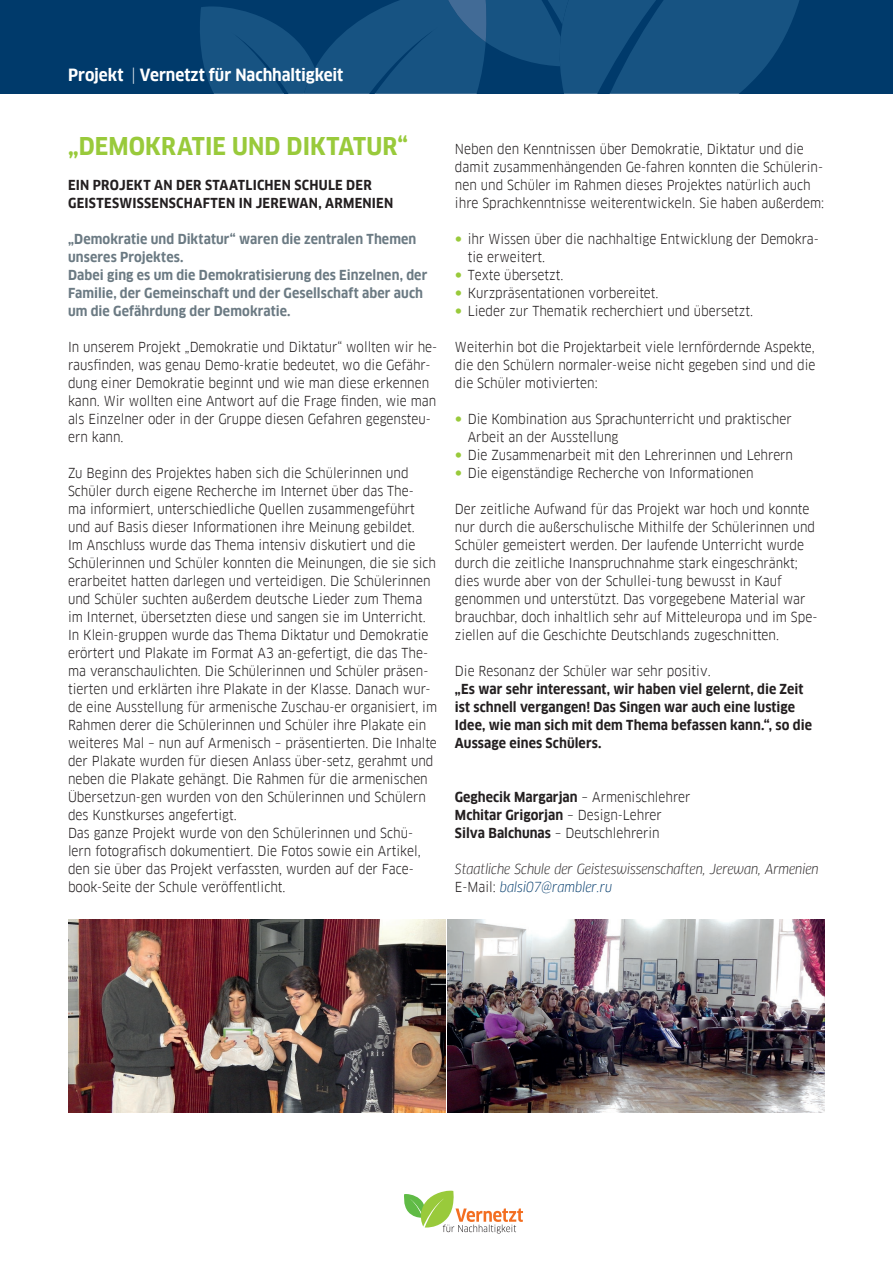
<style>
.page{position:relative;width:893px;height:1263px;background:#fff}
.page>*{position:absolute;margin:0;border:0;box-sizing:border-box;transform-origin:0 0}
.t1{font:700 24px "Goethe FF Clan";letter-spacing:.005em;color:#99ca3b}
.t2{font:700 16.5px "Goethe FF Clan";letter-spacing:-.005em;color:#fff}
.t3{font:13.5px/18px "Goethe FF Clan";color:#231f20}
.t4{font:700 13.5px/18px "Goethe FF Clan";letter-spacing:.005em;color:#231f20}
.t5{font:700 13.5px/18px "Goethe FF Clan";letter-spacing:.005em;color:#6b7a83}
.t6{font:italic 13.5px/18px "Goethe FF Clan";letter-spacing:-.01em;color:#231f20}
.s1{font-weight:400}
.s2{font-style:normal}
.s3{color:#003a6b}
</style>
<div class="page">
<div style="left:0;top:0;width:892px;height:94px;background:#003a6b"></div>
<svg style="left:200px;top:0;width:599px;height:94px"></svg>
<img style="left:448px;top:920px;width:377px;height:192px">
<img style="left:68px;top:920px;width:377px;height:192px">
<svg style="left:404px;top:1191px;width:119px;height:42px"></svg>
<p class="t2" style="left:68px;top:65px;width:277px">Projekt <span class="s1">|</span> Vernetzt für Nachhaltigkeit</p>
<h1 class="t1" style="left:68px;top:132px;width:342px">„DEMOKRATIE UND DIKTATUR“</h1>
<p class="t4" style="left:68px;top:176px;width:327px">EIN PROJEKT AN DER STAATLICHEN SCHULE DER<br>GEISTESWISSENSCHAFTEN IN JEREWAN, ARMENIEN</p>
<p class="t5" style="left:68px;top:230px;width:361px">„Demokratie und Diktatur“ waren die zentralen Themen unseres Projektes.<br>Dabei ging es um die Demokratisierung des Einzelnen, der Familie, der Gemeinschaft und der Gesellschaft aber auch um die Gefährdung der Demokratie.</p>
<p class="t3" style="left:68px;top:338px;width:371px">In unserem Projekt „Demokratie und Diktatur“ wollten wir he&shy;rausfinden, was genau Demo-kratie bedeutet, wo die Gefähr&shy;dung einer Demokratie beginnt und wie man diese erkennen kann. Wir wollten eine Antwort auf die Frage finden, wie man als Einzelner oder in der Gruppe diesen Gefahren gegensteu&shy;ern kann.</p>
<p class="t3" style="left:68px;top:464px;width:371px">Zu Beginn des Projektes haben sich die Schülerinnen und Schüler durch eigene Recherche im Internet über das The-<br>ma informiert, unterschiedliche Quellen zusammengeführt und auf Basis dieser Informationen ihre Meinung gebildet.<br>Im Anschluss wurde das Thema intensiv diskutiert und die Schülerinnen und Schüler konnten die Meinungen, die sie sich erarbeitet hatten darlegen und verteidigen. Die Schülerinnen und Schüler suchten außerdem deutsche Lieder zum Thema im Internet, übersetzten diese und sangen sie im Unterricht.<br>In Klein-gruppen wurde das Thema Diktatur und Demokratie erörtert und Plakate im Format A3 an-gefertigt, die das The&shy;ma veranschaulichten. Die Schülerinnen und Schüler präsen&shy;tierten und erklärten ihre Plakate in der Klasse. Danach wur&shy;de eine Ausstellung für armenische Zuschau-er organisiert, im Rahmen derer die Schülerinnen und Schüler ihre Plakate ein weiteres Mal – nun auf Armenisch – präsentierten. Die Inhalte der Plakate wurden für diesen Anlass über-setz, gerahmt und neben die Plakate gehängt. Die Rahmen für die armenischen Übersetzun-gen wurden von den Schülerinnen und Schülern des Kunstkurses angefertigt.<br>Das ganze Projekt wurde von den Schülerinnen und Schü&shy;lern fotografisch dokumentiert. Die Fotos sowie ein Artikel, den sie über das Projekt verfassten, wurden auf der Face&shy;book-Seite der Schule veröffentlicht.</p>
<p class="t3" style="left:455px;top:140px;width:371px">Neben den Kenntnissen über Demokratie, Diktatur und die damit zusammenhängenden Ge-fahren konnten die Schülerin&shy;nen und Schüler im Rahmen dieses Projektes natürlich auch ihre Sprachkenntnisse weiterentwickeln. Sie haben außerdem:</p>
<p class="t3" style="left:468px;top:230px;width:353px">ihr Wissen über die nachhaltige Entwicklung der Demokra&shy;tie erweitert.<br>Texte übersetzt.<br>Kurzpräsentationen vorbereitet.<br>Lieder zur Thematik recherchiert und übersetzt.</p>
<p class="t3" style="left:455px;top:338px;width:362px;text-align:justify">Weiterhin bot die Projektarbeit viele lernfördernde Aspekte, die den Schülern normaler-weise nicht gegeben sind und die die Schüler motivierten:</p>
<p class="t3" style="left:468px;top:410px;width:327px">Die Kombination aus Sprachunterricht und praktischer Arbeit an der Ausstellung<br>Die Zusammenarbeit mit den Lehrerinnen und Lehrern Die eigenständige Recherche von Informationen</p>
<p class="t3" style="left:455px;top:500px;width:364px">Der zeitliche Aufwand für das Projekt war hoch und konnte nur durch die außerschulische Mithilfe der Schülerinnen und Schüler gemeistert werden. Der laufende Unterricht wurde durch die zeitliche Inanspruchnahme stark eingeschränkt; dies wurde aber von der Schullei-tung bewusst in Kauf genommen und unterstützt. Das vorgegebene Material war brauchbar, doch inhaltlich sehr auf Mitteleuropa und im Spe&shy;ziellen auf die Geschichte Deutschlands zugeschnitten.</p>
<p class="t3" style="left:455px;top:662px;width:257px">Die Resonanz der Schüler war sehr positiv.</p>
<p class="t4" style="left:455px;top:680px;width:358px">„Es war sehr interessant, wir haben viel gelernt, die Zeit ist schnell vergangen! Das Singen war auch eine lustige Idee, wie man sich mit dem Thema befassen kann.“, so die Aussage eines Schülers.</p>
<p class="t4" style="left:455px;top:788px;width:237px">Geghecik Margarjan <span class="s1">– Armenischlehrer<br></span>Mchitar Grigorjan <span class="s1">– Design-Lehrer<br></span>Silva Balchunas <span class="s1">– Deutschlehrerin</span></p>
<p class="t6" style="left:455px;top:860px;width:365px">Staatliche Schule der Geisteswissenschaften, Jerewan, Armenien<br><span class="s2">E-Mail:</span> <span class="s3">balsi07@rambler.ru</span></p>
</div>
